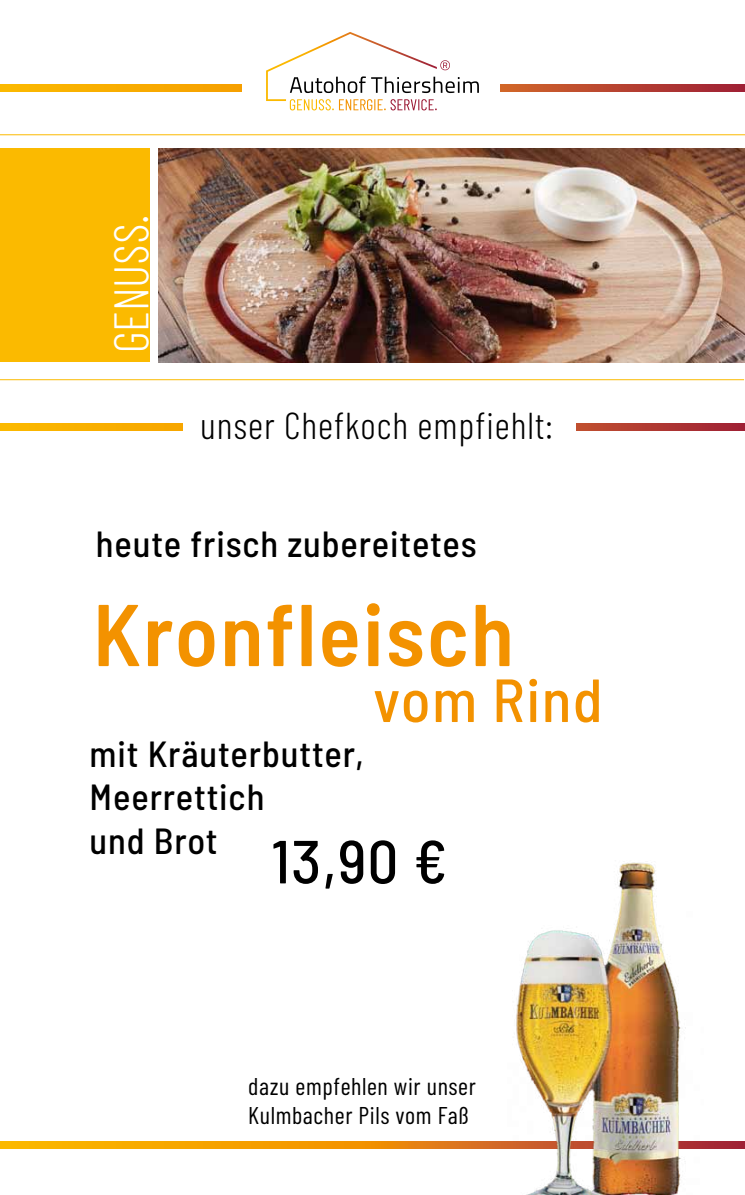
<style>
.page{position:relative;width:745px;height:1195px;background:#fff}
.page>*{position:absolute;margin:0;border:0;box-sizing:border-box;transform-origin:0 0}
.t1{font:600 semi-condensed 87.38px "Barlow";letter-spacing:.025em;color:#f39200}
.t2{font:500 semi-condensed 60.75px "Barlow";letter-spacing:.025em;color:#f39200}
.t3{font:500 semi-condensed 60.75px "Barlow";color:#000}
.t4{font:300 48.5px "Barlow Condensed";color:#fff}
.t5{font:300 37.5px "Barlow Condensed";letter-spacing:.025em;color:#000}
.t6{font:500 semi-condensed 36.38px/43.8px "Barlow";letter-spacing:.025em;color:#000}
.t7{font:24.25px/29.1px "Barlow Condensed";letter-spacing:.025em;color:#000}
</style>
<div class="page">
<svg style="left:0;top:1141px;width:744px;height:7px;background:#eb9109"></svg>
<img style="left:507px;top:862px;width:196px;height:332px">
<svg style="left:0;top:423px;width:744px;height:7px;background:#d57618"></svg>
<svg style="left:0;top:84px;width:744px;height:8px;background:#d77718"></svg>
<div style="left:242px;top:14px;width:257px;height:114px;background:#fff"></div>
<svg style="left:266px;top:32px;width:212px;height:78px"></svg>
<img style="left:158px;top:148px;width:586px;height:214px">
<div style="left:0;top:148px;width:150px;height:214px;background:#fbba00"></div>
<hr style="left:0;top:134px;width:744px;height:1px;background:#fbba00">
<hr style="left:0;top:379px;width:743px;height:1px;background:#fbba00">
<div style="left:183px;top:402px;width:392px;height:59px;background:#fff"></div>
<h3 class="t4" style="left:101px;top:353px;width:140px;rotate:-90deg">Genuss.</h3>
<p class="t5" style="left:200px;top:402px;width:354px">unser Chefkoch empfiehlt:</p>
<p class="t6" style="left:96px;top:521px;width:382px">heute frisch zubereitetes</p>
<h1 class="t1" style="left:93px;top:580px;width:422px">Kronfleisch</h1>
<h2 class="t2" style="left:373px;top:662px;width:231px">vom Rind</h2>
<p class="t6" style="left:89px;top:730px;width:275px">mit Kräuterbutter,<br>Meerrettich<br>und Brot</p>
<h2 class="t3" style="left:271px;top:823px;width:177px">13,90 €</h2>
<p class="t7" style="left:248px;top:1071px;width:229px">dazu empfehlen wir unser<br>Kulmbacher Pils vom Faß</p>
</div>
